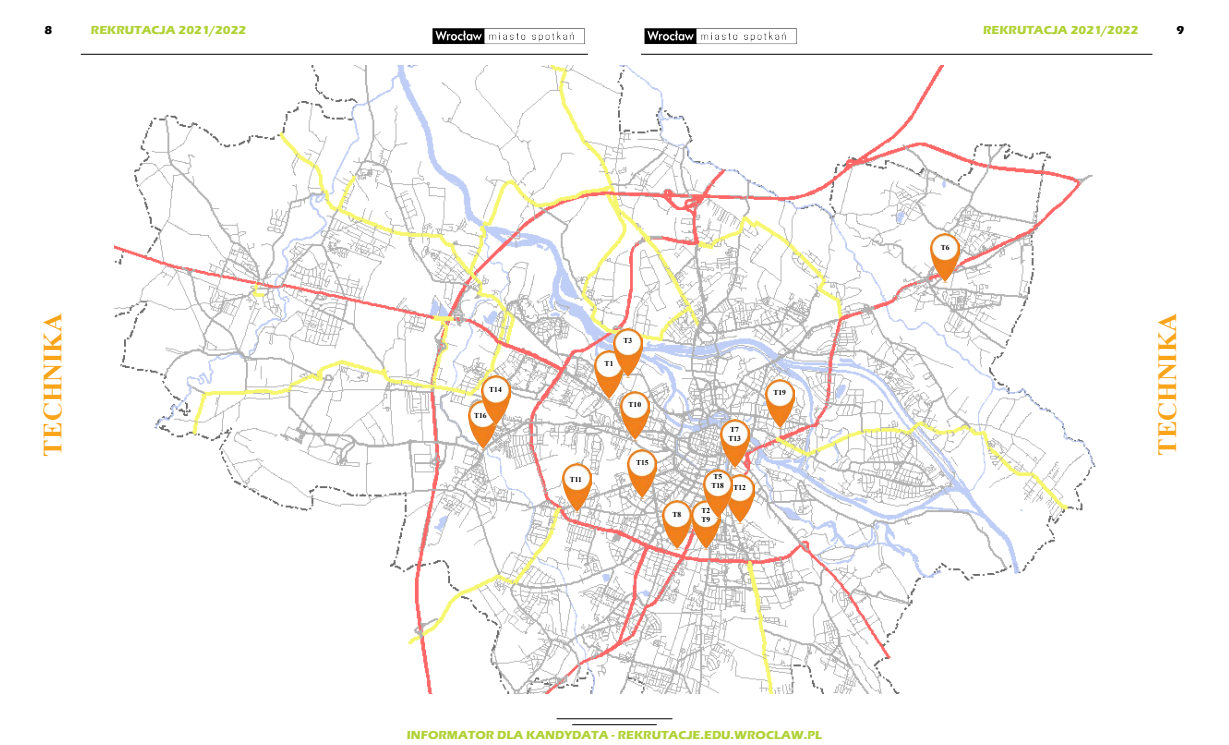
<style>
.page{position:relative;width:1229px;height:745px;background:#fff}
.page>*{position:absolute;margin:0;border:0;box-sizing:border-box;transform-origin:0 0}
.t1{font:700 26.25px "Times New Roman";color:#faa41a}
.t2{font:700 12px "Eras ITC";color:#b0d236}
.t3{font:700 12px "Eras ITC";color:#000}
.t4{font:700 7.5px/9px "Times New Roman";color:#000}
</style>
<div class="page">
<img style="left:432px;top:28px;width:153px;height:16px">
<img style="left:644px;top:28px;width:153px;height:16px">
<hr style="left:81px;top:54px;width:507px;height:1px;background:#000">
<hr style="left:641px;top:54px;width:511px;height:1px;background:#000">
<hr style="left:556px;top:718px;width:116px;height:1px;background:#000">
<hr style="left:572px;top:723px;width:85px;height:1px;background:#000">
<img style="left:115px;top:66px;width:981px;height:627px">
<img style="left:562px;top:463px;width:29px;height:49px">
<img style="left:468px;top:400px;width:29px;height:49px">
<img style="left:481px;top:375px;width:29px;height:50px">
<img style="left:594px;top:350px;width:29px;height:49px">
<img style="left:614px;top:328px;width:29px;height:49px">
<img style="left:620px;top:391px;width:29px;height:49px">
<img style="left:628px;top:449px;width:29px;height:49px">
<img style="left:765px;top:379px;width:29px;height:49px">
<img style="left:720px;top:419px;width:29px;height:49px">
<img style="left:662px;top:500px;width:58px;height:49px">
<img style="left:726px;top:473px;width:29px;height:50px">
<img style="left:704px;top:469px;width:28px;height:49px">
<img style="left:931px;top:233px;width:29px;height:49px">
<p class="t3" style="left:45px;top:23px;width:9px">8</p>
<p class="t2" style="left:91px;top:23px;width:157px">REKRUTACJA 2021/2022</p>
<p class="t2" style="left:983px;top:23px;width:157px">REKRUTACJA 2021/2022</p>
<p class="t3" style="left:1176px;top:23px;width:9px">9</p>
<p class="t4" style="left:941px;top:242px;width:10px">T6</p>
<h1 class="t1" style="left:34px;top:456px;width:144px;rotate:-90deg">TECHNIKA</h1>
<h1 class="t1" style="left:1148px;top:455px;width:144px;rotate:-90deg">TECHNIKA</h1>
<p class="t4" style="left:570px;top:474px;width:14px">T11</p>
<p class="t4" style="left:623px;top:335px;width:10px">T3</p>
<p class="t4" style="left:605px;top:358px;width:10px">T1</p>
<p class="t4" style="left:489px;top:384px;width:14px">T14</p>
<p class="t4" style="left:773px;top:387px;width:14px">T19</p>
<p class="t4" style="left:629px;top:399px;width:14px">T10</p>
<p class="t4" style="left:474px;top:410px;width:14px">T16</p>
<p class="t4" style="left:728px;top:424px;width:14px">T7<br>T13</p>
<p class="t4" style="left:636px;top:457px;width:14px">T15</p>
<p class="t4" style="left:711px;top:471px;width:14px">T5<br>T18</p>
<p class="t4" style="left:733px;top:483px;width:14px">T12</p>
<p class="t4" style="left:673px;top:509px;width:10px">T8</p>
<p class="t4" style="left:701px;top:505px;width:10px">T2<br>T9</p>
<p class="t2" style="left:407px;top:727px;width:417px">INFORMATOR DLA KANDYDATA - REKRUTACJE.EDU.WROCLAW.PL</p>
</div>
